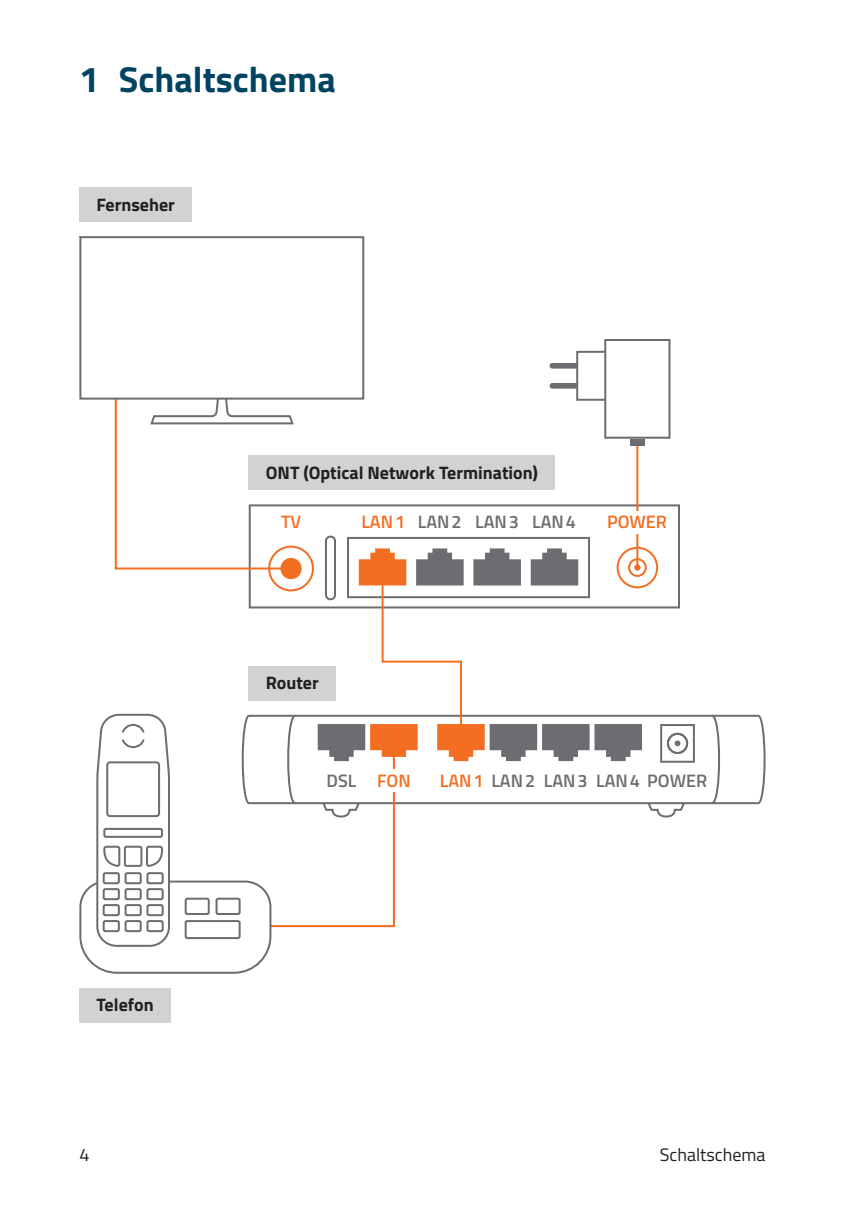
<style>
.page{position:relative;width:862px;height:1214px;background:#fff}
.page>*{position:absolute;margin:0;border:0;box-sizing:border-box;transform-origin:0 0}
.t1{font:700 36px "Titillium Web";color:#004462}
.t2{font:700 18px "Titillium Web";color:#231f20}
.t3{font:600 18px "Titillium Web";color:#6c6d70}
.t4{font:18px "Titillium Web";color:#231f20}
.t5{font:600 18px "Titillium Web";color:#f36e21}
.s1{color:#f36e21}
</style>
<div class="page">
<svg style="left:695px;top:714px;width:70px;height:90px"></svg>
<div style="left:79px;top:236px;width:285px;height:163px;border:2px solid #6c6d70"></div>
<svg style="left:79px;top:339px;width:616px;height:634px"></svg>
<div style="left:371px;top:769px;width:45px;height:23px;background:#fff"></div>
<div style="left:79px;top:987px;width:92px;height:35px;background:#d1d2d4"></div>
<div style="left:79px;top:187px;width:113px;height:35px;background:#d1d2d4"></div>
<div style="left:249px;top:455px;width:306px;height:35px;background:#d1d2d4"></div>
<div style="left:249px;top:665px;width:87px;height:35px;background:#d1d2d4"></div>
<h1 class="t1" style="left:79px;top:52px;width:258px">1 Schaltschema</h1>
<p class="t2" style="left:96px;top:190px;width:80px">Fernseher</p>
<p class="t2" style="left:96px;top:991px;width:59px">Telefon</p>
<p class="t2" style="left:266px;top:458px;width:274px">ONT (Optical Network Termination)</p>
<p class="t5" style="left:281px;top:508px;width:22px">TV</p>
<p class="t3" style="left:361px;top:508px;width:216px"><span class="s1">LAN 1</span> LAN 2 LAN 3 LAN 4</p>
<p class="t5" style="left:607px;top:508px;width:61px">POWER</p>
<p class="t2" style="left:266px;top:669px;width:54px">Router</p>
<p class="t3" style="left:326px;top:767px;width:31px">DSL</p>
<p class="t3" style="left:440px;top:767px;width:269px"><span class="s1">LAN1</span> LAN 2 LAN 3 LAN 4 POWER</p>
<p class="t5" style="left:377px;top:767px;width:35px">FON</p>
<p class="t4" style="left:79px;top:1141px;width:12px">4</p>
<p class="t4" style="left:660px;top:1141px;width:107px">Schaltschema</p>
</div>
